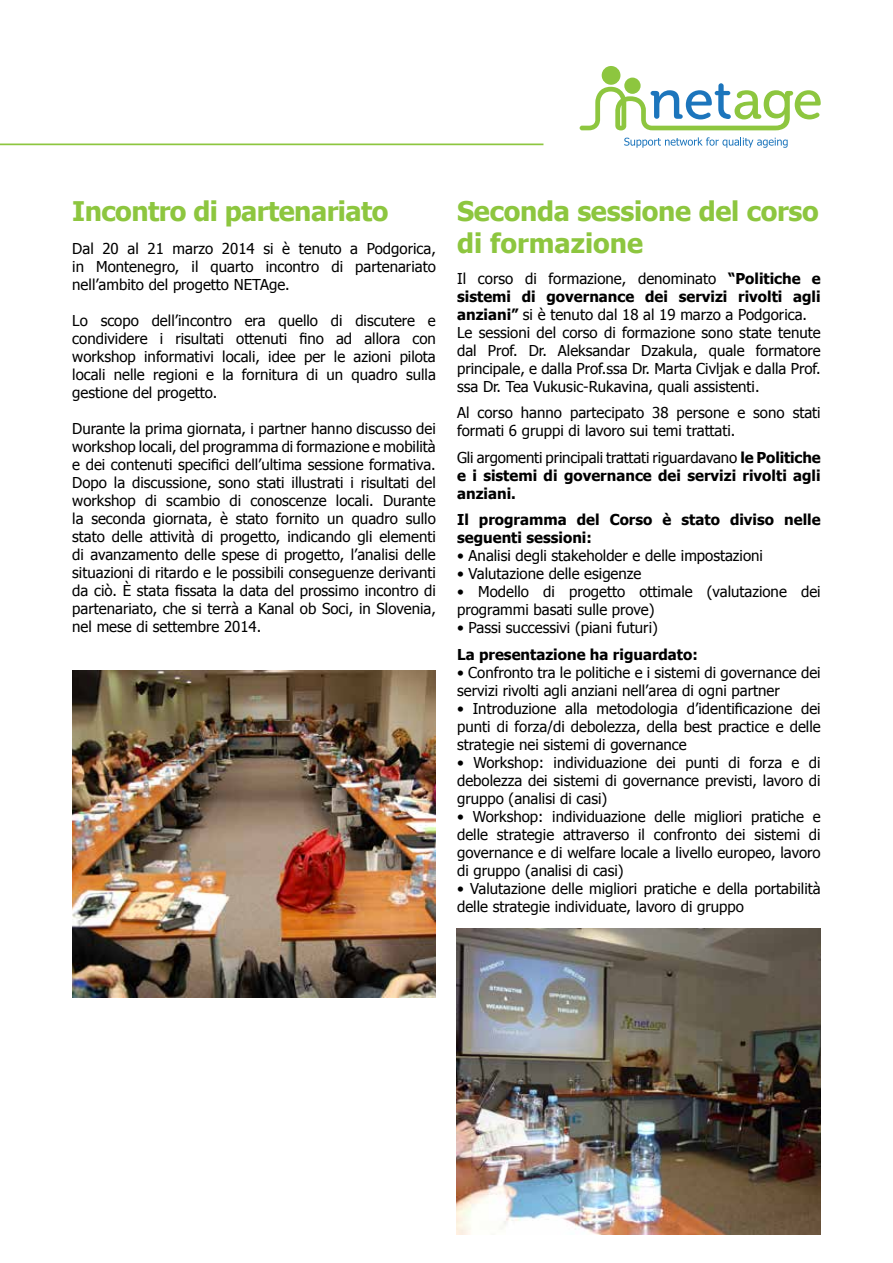
<style>
.page{position:relative;width:893px;height:1263px;background:#fff}
.page>*{position:absolute;margin:0;border:0;box-sizing:border-box;transform-origin:0 0}
.t1{font:700 27px/32.4px "Tahoma";letter-spacing:-.01em;color:#8dc63f}
.t2{font:15px/18px "Tahoma";color:#000;text-align:justify}
.t3{font:700 15px/18px "Tahoma";color:#000;text-align:justify}
.s1{font-weight:700}
.s2{font-weight:400}
</style>
<div class="page">
<hr style="left:0;top:144px;width:543px;height:1px;background:#8dc63f">
<div style="left:602px;top:66px;width:18px;height:19px;background:#8dc63f;border-radius:50%"></div>
<div style="left:624px;top:78px;width:17px;height:16px;background:#8dc63f;border-radius:50%"></div>
<svg style="left:580px;top:83px;width:241px;height:47px"></svg>
<svg style="left:624px;top:137px;width:164px;height:11px"></svg>
<hr style="left:0;top:67px;width:1px;height:154px;background:#fff">
<img style="left:72px;top:671px;width:364px;height:326px">
<img style="left:456px;top:928px;width:365px;height:306px">
<h1 class="t1" style="left:72px;top:193px;width:318px">Incontro di partenariato</h1>
<p class="t2" style="left:72px;top:239px;width:365px">Dal 20 al 21 marzo 2014 si è tenuto a Podgorica, in Montenegro, il quarto incontro di partenariato nell’ambito del progetto NETAge.</p>
<p class="t2" style="left:72px;top:311px;width:365px">Lo scopo dell’incontro era quello di discutere e condividere i risultati ottenuti fino ad allora con workshop informativi locali, idee per le azioni pilota locali nelle regioni e la fornitura di un quadro sulla gestione del progetto.</p>
<p class="t2" style="left:72px;top:419px;width:365px">Durante la prima giornata, i partner hanno discusso dei workshop locali, del programma di formazione e mobilità e dei contenuti specifici dell’ultima sessione formativa.<br>Dopo la discussione, sono stati illustrati i risultati del workshop di scambio di conoscenze locali. Durante la seconda giornata, è stato fornito un quadro sullo stato delle attività di progetto, indicando gli elementi di avanzamento delle spese di progetto, l’analisi delle situazioni di ritardo e le possibili conseguenze derivanti da ciò. È stata fissata la data del prossimo incontro di partenariato, che si terrà a Kanal ob Soci, in Slovenia, nel mese di settembre 2014.</p>
<h1 class="t1" style="left:457px;top:193px;width:363px">Seconda sessione del corso di formazione</h1>
<p class="t2" style="left:457px;top:269px;width:365px;text-align:left">Il corso di formazione, denominato <span class="s1">“Politiche e sistemi di governance dei servizi rivolti agli anziani”</span> si è tenuto dal 18 al 19 marzo a Podgorica.<br>Le sessioni del corso di formazione sono state tenute dal Prof. Dr. Aleksandar Dzakula, quale formatore principale, e dalla Prof.ssa Dr. Marta Civljak e dalla Prof. ssa Dr. Tea Vukusic-Rukavina, quali assistenti.</p>
<p class="t2" style="left:457px;top:403px;width:365px">Al corso hanno partecipato 38 persone e sono stati formati 6 gruppi di lavoro sui temi trattati.</p>
<p class="t3" style="left:457px;top:447px;width:365px"><span class="s2">Gli argomenti principali trattati riguardavano</span> le Politiche e i sistemi di governance dei servizi rivolti agli anziani.</p>
<p class="t3" style="left:457px;top:510px;width:365px">Il programma del Corso è stato diviso nelle seguenti sessioni:</p>
<p class="t2" style="left:457px;top:546px;width:307px">• Analisi degli stakeholder e delle impostazioni</p>
<p class="t2" style="left:457px;top:564px;width:186px">• Valutazione delle esigenze</p>
<p class="t2" style="left:457px;top:582px;width:365px">• Modello di progetto ottimale (valutazione dei programmi basati sulle prove)</p>
<p class="t2" style="left:457px;top:618px;width:202px">• Passi successivi (piani futuri)</p>
<p class="t3" style="left:457px;top:644px;width:242px">La presentazione ha riguardato:</p>
<p class="t2" style="left:457px;top:663px;width:365px">• Confronto tra le politiche e i sistemi di governance dei servizi rivolti agli anziani nell’area di ogni partner</p>
<p class="t2" style="left:457px;top:699px;width:365px">• Introduzione alla metodologia d’identificazione dei punti di forza/di debolezza, della best practice e delle strategie nei sistemi di governance</p>
<p class="t2" style="left:457px;top:753px;width:365px">• Workshop: individuazione dei punti di forza e di debolezza dei sistemi di governance previsti, lavoro di gruppo (analisi di casi)</p>
<p class="t2" style="left:457px;top:807px;width:365px">• Workshop: individuazione delle migliori pratiche e delle strategie attraverso il confronto dei sistemi di governance e di welfare locale a livello europeo, lavoro di gruppo (analisi di casi)</p>
<p class="t2" style="left:457px;top:879px;width:365px">• Valutazione delle migliori pratiche e della portabilità delle strategie individuate, lavoro di gruppo</p>
</div>
